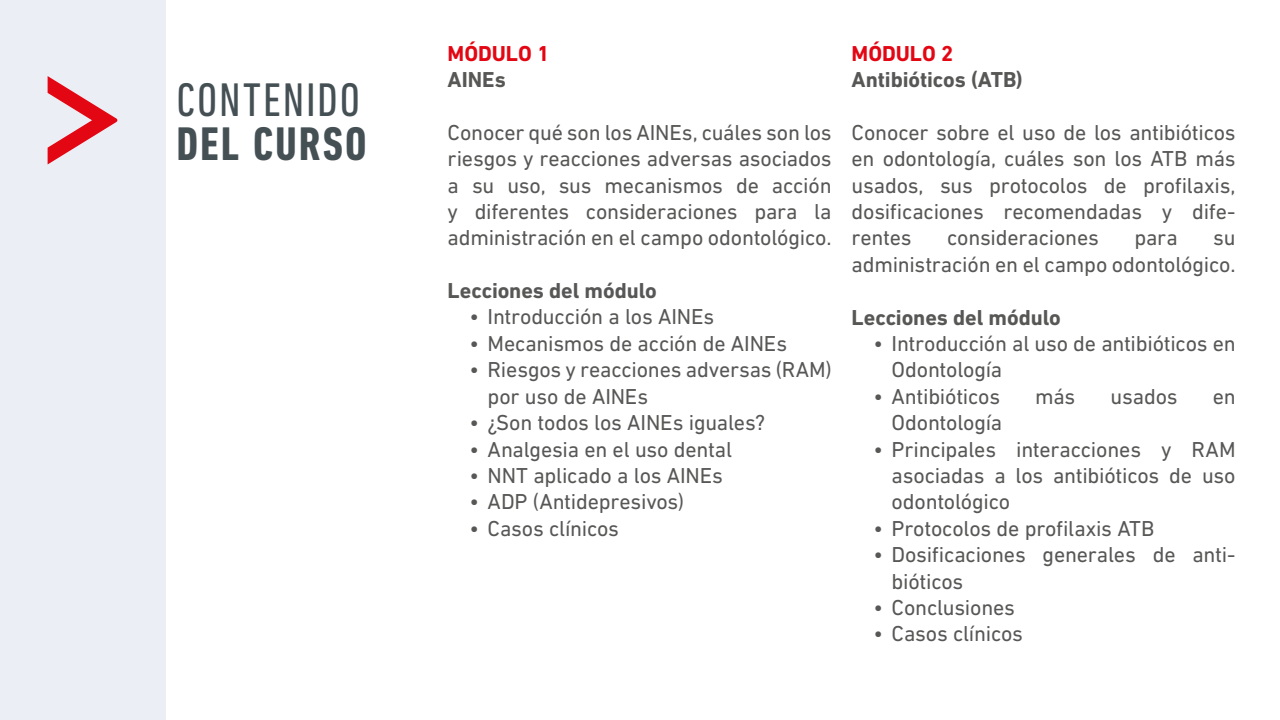
<style>
.page{position:relative;width:1280px;height:720px;background:#fff}
.page>*{position:absolute;margin:0;border:0;box-sizing:border-box;transform-origin:0 0}
.t1{font:condensed 48px "DIN Next LT Pro";letter-spacing:.04em;color:#455055}
.t2{font:700 condensed 48px "DIN Next LT Pro";letter-spacing:.04em;color:#455055}
.t3{font:22px/26.4px "DIN Next LT Pro";letter-spacing:-.01em;color:#575756;text-align:justify}
.t4{font:700 22px "DIN Next LT Pro";letter-spacing:-.005em;color:#575756}
.t5{font:700 22px "DIN Next LT Pro";letter-spacing:-.005em;color:#e30613}
</style>
<div class="page">
<div style="left:0;top:0;width:165px;height:720px;background:#ebeff5"></div>
<svg style="left:48px;top:76px;width:69px;height:88px"></svg>
<h1 class="t1" style="left:177px;top:73px;width:185px">CONTENIDO</h1>
<h1 class="t2" style="left:177px;top:117px;width:192px">DEL CURSO</h1>
<p class="t5" style="left:448px;top:40px;width:103px">MÓDULO 1</p>
<p class="t4" style="left:448px;top:67px;width:60px">AINEs</p>
<p class="t3" style="left:448px;top:119px;width:386px">Conocer qué son los AINEs, cuáles son los riesgos y reacciones adversas asociados a su uso, sus mecanismos de acción y diferentes consideraciones para la administración en el campo odontológico.</p>
<p class="t4" style="left:448px;top:278px;width:211px">Lecciones del módulo</p>
<p class="t3" style="left:470px;top:304px;width:246px">• Introducción a los AINEs</p>
<p class="t3" style="left:470px;top:330px;width:319px">• Mecanismos de acción de AINEs</p>
<p class="t3" style="left:488px;top:356px;width:345px;text-indent:-18px">• Riesgos y reacciones adversas (RAM) por uso de AINEs</p>
<p class="t3" style="left:470px;top:409px;width:297px">• ¿Son todos los AINEs iguales?</p>
<p class="t3" style="left:470px;top:436px;width:264px">• Analgesia en el uso dental</p>
<p class="t3" style="left:470px;top:462px;width:255px">• NNT aplicado a los AINEs</p>
<p class="t3" style="left:470px;top:488px;width:216px">• ADP (Antidepresivos)</p>
<p class="t3" style="left:470px;top:515px;width:151px">• Casos clínicos</p>
<p class="t5" style="left:852px;top:40px;width:103px">MÓDULO 2</p>
<p class="t4" style="left:852px;top:67px;width:173px">Antibióticos (ATB)</p>
<p class="t3" style="left:852px;top:119px;width:385px">Conocer sobre el uso de los antibióticos en odontología, cuáles son los ATB más usados, sus protocolos de profilaxis, dosificaciones recomendadas y dife&shy;rentes</p>
<p class="t3" style="left:947px;top:224px;width:153px">consideraciones</p>
<p class="t3" style="left:1135px;top:224px;width:45px">para</p>
<p class="t3" style="left:852px;top:224px;width:385px;text-align:right">su<br>administración en el campo odontológico.</p>
<p class="t4" style="left:852px;top:304px;width:211px">Lecciones del módulo</p>
<p class="t3" style="left:892px;top:330px;width:346px;text-indent:-18px">• Introducción al uso de antibióticos en<br>Odontología</p>
<p class="t3" style="left:874px;top:383px;width:128px">• Antibióticos</p>
<p class="t3" style="left:1035px;top:383px;width:42px">más</p>
<p class="t3" style="left:1111px;top:383px;width:68px">usados</p>
<p class="t3" style="left:1213px;top:383px;width:24px">en</p>
<p class="t3" style="left:892px;top:409px;width:112px">Odontología</p>
<p class="t3" style="left:892px;top:436px;width:345px;text-indent:-18px">• Principales interacciones y RAM asociadas a los antibióticos de uso odontológico</p>
<p class="t3" style="left:874px;top:515px;width:282px">• Protocolos de profilaxis ATB</p>
<p class="t3" style="left:892px;top:541px;width:345px;text-indent:-18px">• Dosificaciones generales de anti&shy;bióticos</p>
<p class="t3" style="left:874px;top:594px;width:143px">• Conclusiones</p>
<p class="t3" style="left:874px;top:620px;width:151px">• Casos clínicos</p>
</div>
